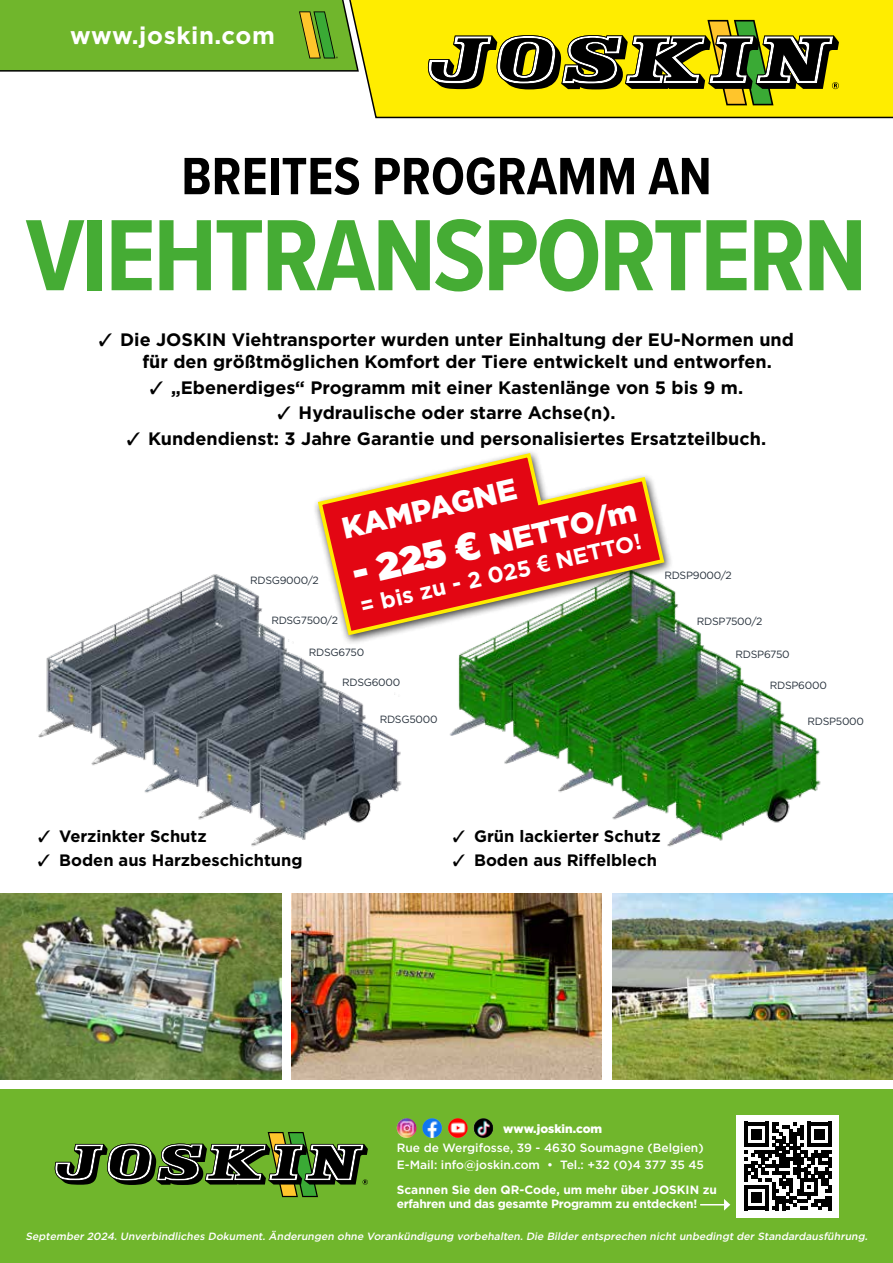
<style>
.page{position:relative;width:893px;height:1263px;background:#fff}
.page>*{position:absolute;margin:0;border:0;box-sizing:border-box;transform-origin:0 0}
.t1{font:700 105px "Proxima Nova Cond";letter-spacing:-.025em;color:#45ac34}
.t2{font:700 54.45px "Proxima Nova Cond";color:#000}
.t3{font:900 30px "Gotham";color:#fff}
.t4{font:700 24px "Gotham";letter-spacing:.025em;color:#fff}
.t5{font:700 22.35px "Gotham";color:#fff}
.t6{font:700 18px/21.6px "Gotham";color:#000}
.t7{font:700 16.5px "Gotham";color:#000}
.t8{font:500 12px/16.5px "Gotham";color:#fff}
.t9{font:700 12px/14.4px "Gotham";letter-spacing:-.025em;color:#fff}
.t10{font:900 12px "Gotham";color:#fff}
.t11{font:italic 500 10.5px "Gotham";color:#fff}
.t12{font:10.5px "Gotham";letter-spacing:-.025em;color:#27313c}
.s1{font-family:"Gotham Ultra";font-weight:400;font-size:37.5px}
.s2{font-family:"Arial";font-size:37.5px}
.s3{font-family:"Arial"}
</style>
<div class="page">
<svg style="left:360px;top:0;width:533px;height:119px;background:#f6e608"></svg>
<svg style="left:428px;top:20px;width:411px;height:85px;background:#97911d"></svg>
<svg style="left:0;top:0;width:360px;height:72px;background:#70b12e"></svg>
<img style="left:38px;top:574px;width:364px;height:273px">
<img style="left:449px;top:591px;width:372px;height:256px">
<div style="left:0;top:1089px;width:893px;height:174px;background:#70b62c"></div>
<svg style="left:55px;top:1132px;width:313px;height:65px"></svg>
<img style="left:0;top:894px;width:281px;height:186px">
<img style="left:291px;top:894px;width:311px;height:186px">
<img style="left:612px;top:894px;width:281px;height:186px">
<img style="left:397px;top:1118px;width:19px;height:20px;border-radius:10px">
<img style="left:473px;top:1118px;width:20px;height:20px;border-radius:10px">
<img style="left:422px;top:1118px;width:20px;height:20px;border-radius:10px">
<img style="left:448px;top:1118px;width:20px;height:20px;border-radius:10px">
<div style="left:737px;top:1115px;width:102px;height:102px;background:#fff"></div>
<svg style="left:744px;top:1122px;width:88px;height:88px"></svg>
<svg style="left:700px;top:1199px;width:30px;height:11px"></svg>
<div style="left:312px;top:448px;width:362px;height:198px;background:#000;opacity:.75"></div>
<svg style="left:316px;top:451px;width:351px;height:186px"></svg>
<h3 class="t4" style="left:70px;top:21px;width:206px">www.joskin.com</h3>
<h2 class="t2" style="left:181px;top:136px;width:532px">BREITES PROGRAMM AN</h2>
<h1 class="t1" style="left:26px;top:178px;width:842px">VIEHTRANSPORTERN</h1>
<p class="t6" style="left:142px;top:329px;width:653px;text-indent:-43px">✓ Die JOSKIN Viehtransporter wurden unter Einhaltung der EU-Normen und für den größtmöglichen Komfort der Tiere entwickelt und entworfen.</p>
<p class="t6" style="left:150px;top:376px;width:595px">✓ „Ebenerdiges“ Programm mit einer Kastenlänge von 5 bis 9 m.</p>
<p class="t6" style="left:277px;top:402px;width:340px">✓ Hydraulische oder starre Achse(n).</p>
<p class="t6" style="left:127px;top:428px;width:641px">✓ Kundendienst: 3 Jahre Garantie und personalisiertes Ersatzteilbuch.</p>
<h3 class="t3" style="left:339px;top:512px;width:180px;rotate:-13deg">KAMPAGNE</h3>
<h3 class="t3" style="left:349px;top:559px;width:291px;rotate:-13deg"><span class="s1">- 225</span> <span class="s2">€</span> NETTO/m</h3>
<p class="t5" style="left:357px;top:593px;width:290px;rotate:-13deg">= bis zu - 2 025 <span class="s3">€</span> NETTO!</p>
<p class="t12" style="left:664px;top:569px;width:69px">RDSP9000/2</p>
<p class="t12" style="left:250px;top:574px;width:70px">RDSG9000/2</p>
<p class="t12" style="left:271px;top:614px;width:68px">RDSG7500/2</p>
<p class="t12" style="left:697px;top:615px;width:67px">RDSP7500/2</p>
<p class="t12" style="left:309px;top:647px;width:57px">RDSG6750</p>
<p class="t12" style="left:736px;top:649px;width:56px">RDSP6750</p>
<p class="t12" style="left:342px;top:677px;width:60px">RDSG6000</p>
<p class="t12" style="left:770px;top:679px;width:58px">RDSP6000</p>
<p class="t12" style="left:380px;top:714px;width:59px">RDSG5000</p>
<p class="t12" style="left:807px;top:716px;width:58px">RDSP5000</p>
<p class="t7" style="left:38px;top:826px;width:170px">✓ Verzinkter Schutz</p>
<p class="t7" style="left:38px;top:851px;width:266px">✓ Boden aus Harzbeschichtung</p>
<p class="t7" style="left:453px;top:826px;width:209px">✓ Grün lackierter Schutz</p>
<p class="t7" style="left:453px;top:851px;width:206px">✓ Boden aus Riffelblech</p>
<p class="t10" style="left:503px;top:1121px;width:100px">www.joskin.com</p>
<p class="t8" style="left:397px;top:1139px;width:309px">Rue de Wergifosse, 39 - 4630 Soumagne (Belgien)<br>E-Mail: info@joskin.com • Tel.: +32 (0)4 377 35 45</p>
<p class="t9" style="left:397px;top:1182px;width:322px">Scannen Sie den QR-Code, um mehr über JOSKIN zu erfahren und das gesamte Programm zu entdecken!</p>
<p class="t11" style="left:25px;top:1230px;width:846px">September 2024. Unverbindliches Dokument. Änderungen ohne Vorankündigung vorbehalten. Die Bilder entsprechen nicht unbedingt der Standardausführung.</p>
</div>
